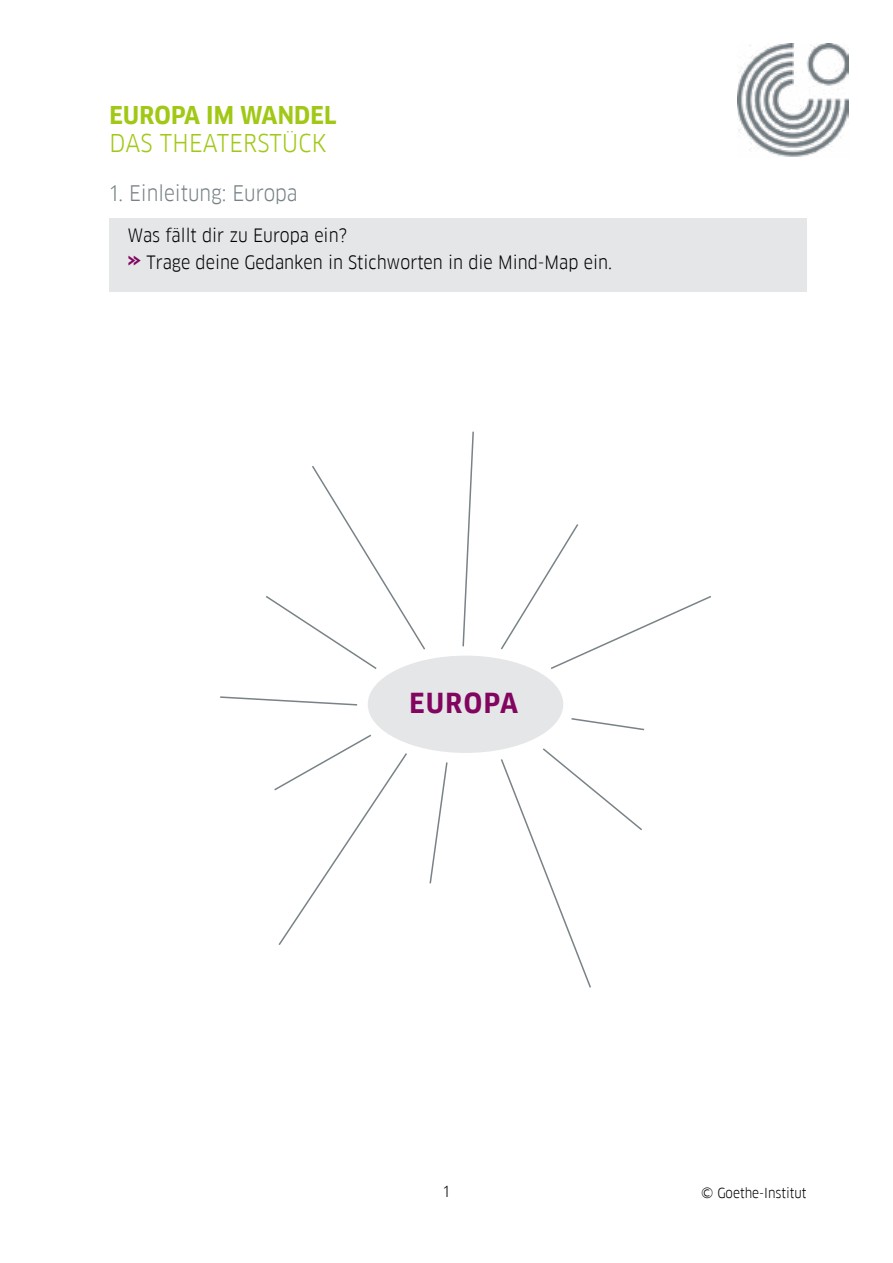
<style>
.page{position:relative;width:893px;height:1263px;background:#fff}
.page>*{position:absolute;margin:0;border:0;box-sizing:border-box;transform-origin:0 0}
.t1{font:700 27px "Goethe FF Clan";letter-spacing:.06em;color:#82055f}
.t2{font:24px "Goethe FF Clan";letter-spacing:.01em;color:#a0c814}
.t3{font:700 24px "Goethe FF Clan";letter-spacing:.01em;color:#a0c814}
.t4{font:21px "Goethe FF Clan";color:#788287}
.t5{font:18px/27px "Goethe FF Clan";color:#000}
.t6{font:15px "Goethe FF Clan";color:#000}
.t7{font:13.5px "Goethe FF Clan";color:#000}
.s1{font-weight:700;font-size:22.5px;color:#82055f}
</style>
<div class="page">
<img style="left:737px;top:44px;width:111px;height:113px">
<div style="left:109px;top:219px;width:697px;height:73px;background:#e4e6e7"></div>
<div style="left:368px;top:656px;width:195px;height:97px;background:#e4e6e7;border-radius:50%"></div>
<svg style="left:274px;top:734px;width:134px;height:211px"></svg>
<svg style="left:429px;top:762px;width:19px;height:122px"></svg>
<svg style="left:571px;top:718px;width:74px;height:13px"></svg>
<svg style="left:499px;top:524px;width:212px;height:146px"></svg>
<svg style="left:266px;top:466px;width:159px;height:205px"></svg>
<svg style="left:501px;top:747px;width:141px;height:241px"></svg>
<svg style="left:462px;top:431px;width:12px;height:216px"></svg>
<svg style="left:220px;top:696px;width:138px;height:10px"></svg>
<h2 class="t3" style="left:110px;top:101px;width:229px">EUROPA IM WANDEL</h2>
<h2 class="t2" style="left:110px;top:129px;width:219px">DAS THEATERSTÜCK</h2>
<p class="t4" style="left:109px;top:181px;width:190px">1. Einleitung: Europa</p>
<p class="t5" style="left:127px;top:221px;width:486px">Was fällt dir zu Europa ein?<br><span class="s1">»</span> Trage deine Gedanken in Stichworten in die Mind-Map ein.</p>
<h1 class="t1" style="left:409px;top:687px;width:110px">EUROPA</h1>
<p class="t6" style="left:443px;top:1183px;width:8px">1</p>
<p class="t7" style="left:701px;top:1185px;width:107px">© Goethe-Institut</p>
</div>
